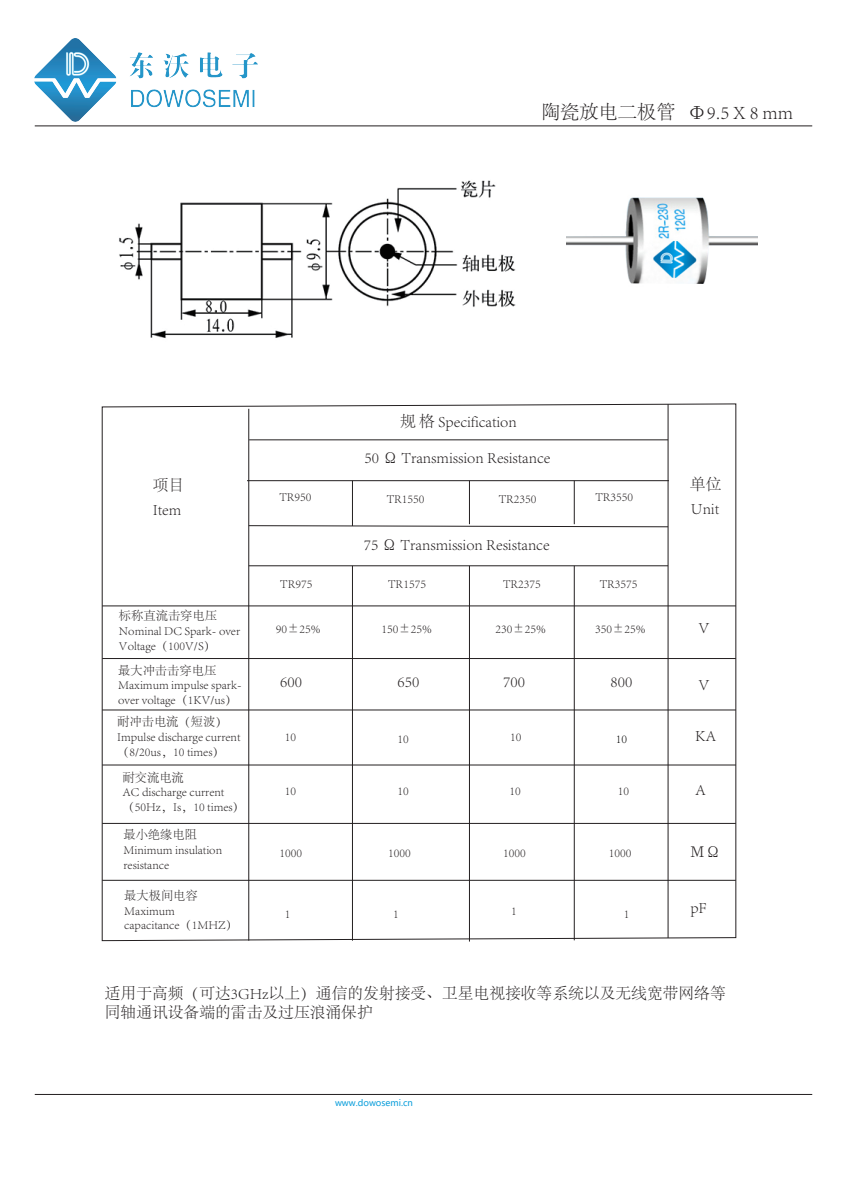
<style>
.page{position:relative;width:858px;height:1185px;background:#fff}
.page>*{position:absolute;margin:0;border:0;box-sizing:border-box;transform-origin:0 0}
.t1{font:300 19.25px "Adobe Song Std";color:#231f20}
.t2{font:300 15.75px/24px "Adobe Song Std";color:#231f20}
.t3{font:300 12.25px/14.7px "Adobe Song Std";color:#231f20}
.t4{font:300 12.25px "Adobe Song Std";color:#000}
.t5{font:8.75px "Microsoft Ya Hei";color:#0a9edb}
</style>
<div class="page">
<svg style="left:101px;top:403px;width:635px;height:538px"></svg>
<hr style="left:102px;top:880px;width:633px;height:1px;background:#231f20">
<hr style="left:102px;top:823px;width:633px;height:1px;background:#231f20">
<hr style="left:102px;top:764px;width:633px;height:1px;background:#231f20">
<hr style="left:102px;top:709px;width:633px;height:1px;background:#231f20">
<hr style="left:102px;top:658px;width:633px;height:1px;background:#231f20">
<hr style="left:102px;top:605px;width:633px;height:1px;background:#231f20">
<hr style="left:249px;top:565px;width:418px;height:1px;background:#231f20">
<svg style="left:249px;top:525px;width:418px;height:2px"></svg>
<hr style="left:573px;top:566px;width:1px;height:374px;background:#231f20">
<hr style="left:469px;top:566px;width:1px;height:375px;background:#231f20">
<hr style="left:352px;top:566px;width:1px;height:374px;background:#231f20">
<hr style="left:248px;top:409px;width:1px;height:531px;background:#231f20">
<hr style="left:667px;top:404px;width:1px;height:534px;background:#231f20">
<hr style="left:35px;top:125px;width:776px;height:1px;background:#231f20">
<img style="left:35px;top:38px;width:223px;height:83px">
<hr style="left:35px;top:1094px;width:776px;height:1px;background:#231f20">
<hr style="left:247px;top:480px;width:421px;height:1px;background:#231f20">
<hr style="left:249px;top:439px;width:418px;height:1px;background:#231f20">
<hr style="left:352px;top:481px;width:1px;height:45px;background:#231f20">
<hr style="left:469px;top:481px;width:1px;height:43px;background:#231f20">
<hr style="left:573px;top:481px;width:1px;height:43px;background:#231f20">
<img style="left:119px;top:180px;width:397px;height:158px">
<img style="left:566px;top:197px;width:191px;height:87px">
<h1 class="t1" style="left:540px;top:101px;width:254px">陶瓷放电二极管 Φ9.5 X 8 mm</h1>
<p class="t2" style="left:400px;top:410px;width:118px">规 格 Specification</p>
<p class="t2" style="left:153px;top:474px;width:33px">项目<br>Item</p>
<p class="t3" style="left:119px;top:609px;width:123px">标称直流击穿电压<br>Nominal DC Spark- over<br>Voltage（100V/S）</p>
<p class="t3" style="left:118px;top:663px;width:125px">最大冲击击穿电压<br>Maximum impulse spark&shy;over voltage（1KV/us）</p>
<p class="t3" style="left:117px;top:715px;width:125px">耐冲击电流（短波）<br>Impulse discharge current（8/20us，10 times）</p>
<p class="t3" style="left:122px;top:770px;width:124px">耐交流电流<br>AC discharge current（50Hz，Is，10 times）</p>
<p class="t3" style="left:123px;top:828px;width:100px">最小绝缘电阻<br>Minimum insulation resistance</p>
<p class="t3" style="left:124px;top:888px;width:115px">最大极间电容<br>Maximum<br>capacitance（1MHZ）</p>
<p class="t2" style="left:364px;top:446px;width:187px">50 Ω Transmission Resistance</p>
<p class="t3" style="left:279px;top:490px;width:34px">TR950</p>
<p class="t3" style="left:386px;top:492px;width:39px">TR1550</p>
<p class="t3" style="left:498px;top:492px;width:39px">TR2350</p>
<p class="t3" style="left:595px;top:490px;width:39px">TR3550</p>
<p class="t2" style="left:363px;top:533px;width:187px">75 Ω Transmission Resistance</p>
<p class="t3" style="left:280px;top:577px;width:34px">TR975</p>
<p class="t3" style="left:388px;top:577px;width:39px">TR1575</p>
<p class="t3" style="left:503px;top:577px;width:39px">TR2375</p>
<p class="t3" style="left:599px;top:577px;width:39px">TR3575</p>
<p class="t3" style="left:276px;top:621px;width:46px">90±25%</p>
<p class="t3" style="left:381px;top:621px;width:52px">150±25%</p>
<p class="t3" style="left:495px;top:621px;width:52px">230±25%</p>
<p class="t3" style="left:595px;top:621px;width:52px">350±25%</p>
<p class="t2" style="left:280px;top:670px;width:23px">600</p>
<p class="t2" style="left:397px;top:670px;width:23px">650</p>
<p class="t2" style="left:503px;top:670px;width:23px">700</p>
<p class="t2" style="left:610px;top:670px;width:23px">800</p>
<p class="t3" style="left:284px;top:729px;width:13px">10</p>
<p class="t3" style="left:397px;top:732px;width:13px">10</p>
<p class="t3" style="left:510px;top:729px;width:13px">10</p>
<p class="t4" style="left:615px;top:732px;width:13px">10</p>
<p class="t3" style="left:284px;top:784px;width:13px">10</p>
<p class="t3" style="left:397px;top:784px;width:13px">10</p>
<p class="t3" style="left:509px;top:784px;width:13px">10</p>
<p class="t3" style="left:617px;top:784px;width:13px">10</p>
<p class="t3" style="left:279px;top:846px;width:24px">1000</p>
<p class="t3" style="left:388px;top:846px;width:24px">1000</p>
<p class="t3" style="left:503px;top:846px;width:24px">1000</p>
<p class="t3" style="left:608px;top:846px;width:24px">1000</p>
<p class="t3" style="left:284px;top:906px;width:7px">1</p>
<p class="t3" style="left:393px;top:906px;width:7px">1</p>
<p class="t3" style="left:511px;top:903px;width:7px">1</p>
<p class="t3" style="left:623px;top:906px;width:7px">1</p>
<p class="t2" style="left:689px;top:473px;width:33px">单位<br>Unit</p>
<p class="t2" style="left:698px;top:615px;width:13px">V</p>
<p class="t2" style="left:698px;top:673px;width:13px">V</p>
<p class="t2" style="left:694px;top:724px;width:23px">KA</p>
<p class="t2" style="left:694px;top:778px;width:12px">A</p>
<p class="t2" style="left:689px;top:840px;width:33px">ΜΩ</p>
<p class="t2" style="left:690px;top:896px;width:18px">pF</p>
<p class="t2" style="left:105px;top:985px;width:622px;line-height:18.9px">适用于高频（可达3GHz以上）通信的发射接受、卫星电视接收等系统以及无线宽带网络等同轴通讯设备端的雷击及过压浪涌保护</p>
<p class="t5" style="left:335px;top:1096px;width:79px">www.dowosemi.cn</p>
</div>
